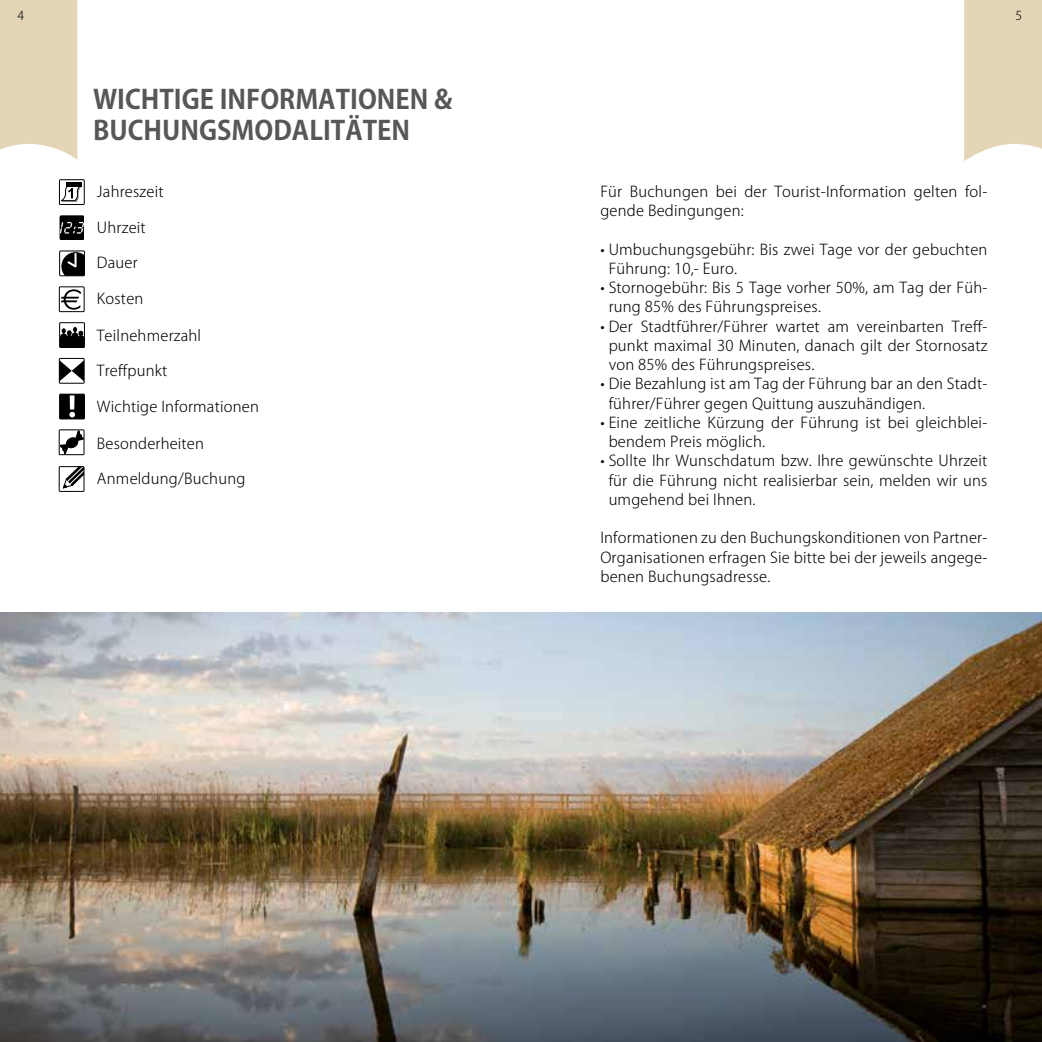
<style>
.page{position:relative;width:1042px;height:1042px;background:#fff}
.page>*{position:absolute;margin:0;border:0;box-sizing:border-box;transform-origin:0 0}
.t1{font:700 26.25px/31.5px "Koz Go Std";color:#575756}
.t2{font:300 14.88px/19.2px "Koz Go Pro";letter-spacing:.015em;color:#000}
.t3{font:300 12.25px "Koz Go Pro";color:#000}
</style>
<div class="page">
<svg style="left:0;top:0;width:77px;height:160px;background:#e6d8bc"></svg>
<svg style="left:60px;top:215px;width:24px;height:25px"></svg>
<svg style="left:63px;top:468px;width:19px;height:20px"></svg>
<div style="left:59px;top:466px;width:25px;height:25px;border:1px solid #000"></div>
<svg style="left:61px;top:432px;width:21px;height:21px"></svg>
<div style="left:59px;top:430px;width:25px;height:25px;border:1px solid #000"></div>
<svg style="left:62px;top:253px;width:21px;height:21px"></svg>
<div style="left:60px;top:251px;width:25px;height:25px;border:1px solid #000"></div>
<hr style="left:66px;top:182px;width:16px;height:4px;background:#000">
<svg style="left:61px;top:186px;width:21px;height:16px"></svg>
<div style="left:59px;top:180px;width:25px;height:25px;border:1px solid #000"></div>
<svg style="left:61px;top:289px;width:20px;height:21px"></svg>
<div style="left:59px;top:287px;width:25px;height:25px;border:1px solid #000"></div>
<svg style="left:62px;top:327px;width:21px;height:19px"></svg>
<div style="left:60px;top:323px;width:25px;height:25px;border:1px solid #000"></div>
<svg style="left:61px;top:361px;width:21px;height:19px"></svg>
<div style="left:59px;top:358px;width:25px;height:25px;border:1px solid #000"></div>
<svg style="left:62px;top:396px;width:21px;height:21px"></svg>
<div style="left:60px;top:394px;width:25px;height:25px;border:1px solid #000"></div>
<img style="left:0;top:613px;width:1042px;height:429px">
<svg style="left:964px;top:0;width:78px;height:161px;background:#e7d8bd"></svg>
<p class="t3" style="left:18px;top:7px;width:8px">4</p>
<h1 class="t1" style="left:93px;top:85px;width:361px">WICHTIGE INFORMATIONEN &amp;<br>BUCHUNGSMODALITÄTEN</h1>
<p class="t2" style="left:97px;top:182px;width:68px">Jahreszeit</p>
<p class="t2" style="left:97px;top:218px;width:50px">Uhrzeit</p>
<p class="t2" style="left:97px;top:253px;width:42px">Dauer</p>
<p class="t2" style="left:97px;top:289px;width:48px">Kosten</p>
<p class="t2" style="left:97px;top:326px;width:106px">Teilnehmerzahl</p>
<p class="t2" style="left:97px;top:361px;width:72px">Treffpunkt</p>
<p class="t2" style="left:97px;top:397px;width:163px">Wichtige Informationen</p>
<p class="t2" style="left:97px;top:433px;width:109px">Besonderheiten</p>
<p class="t2" style="left:97px;top:468px;width:150px">Anmeldung/Buchung</p>
<p class="t3" style="left:1015px;top:7px;width:8px">5</p>
<p class="t2" style="left:600px;top:182px;width:388px">Für Buchungen bei der Tourist-Information gelten fol&shy;gende Bedingungen:</p>
<p class="t2" style="left:609px;top:240px;width:380px;text-indent:-8px">• Umbuchungsgebühr: Bis zwei Tage vor der gebuchten<br>Führung: 10,- Euro.</p>
<p class="t2" style="left:609px;top:278px;width:380px;text-indent:-8px">• Stornogebühr: Bis 5 Tage vorher 50%, am Tag der Füh&shy;rung 85% des Führungspreises.</p>
<p class="t2" style="left:609px;top:317px;width:380px;text-align:justify;text-indent:-8px">• Der Stadtführer/Führer wartet am vereinbarten Treff&shy;punkt maximal 30 Minuten, danach gilt der Stornosatz von 85% des Führungspreises.</p>
<p class="t2" style="left:609px;top:374px;width:380px;text-indent:-8px">• Die Bezahlung ist am Tag der Führung bar an den Stadt&shy;führer/Führer gegen Quittung auszuhändigen.</p>
<p class="t2" style="left:609px;top:413px;width:380px;text-indent:-8px">• Eine zeitliche Kürzung der Führung ist bei gleichblei&shy;bendem Preis möglich.</p>
<p class="t2" style="left:609px;top:451px;width:380px;text-align:justify;text-indent:-8px">• Sollte Ihr Wunschdatum bzw. Ihre gewünschte Uhrzeit für die Führung nicht realisierbar sein, melden wir uns umgehend bei Ihnen.</p>
<p class="t2" style="left:600px;top:528px;width:388px;text-align:justify">Informationen zu den Buchungskonditionen von Partner-Organisationen erfragen Sie bitte bei der jeweils angege&shy;benen Buchungsadresse.</p>
</div>
